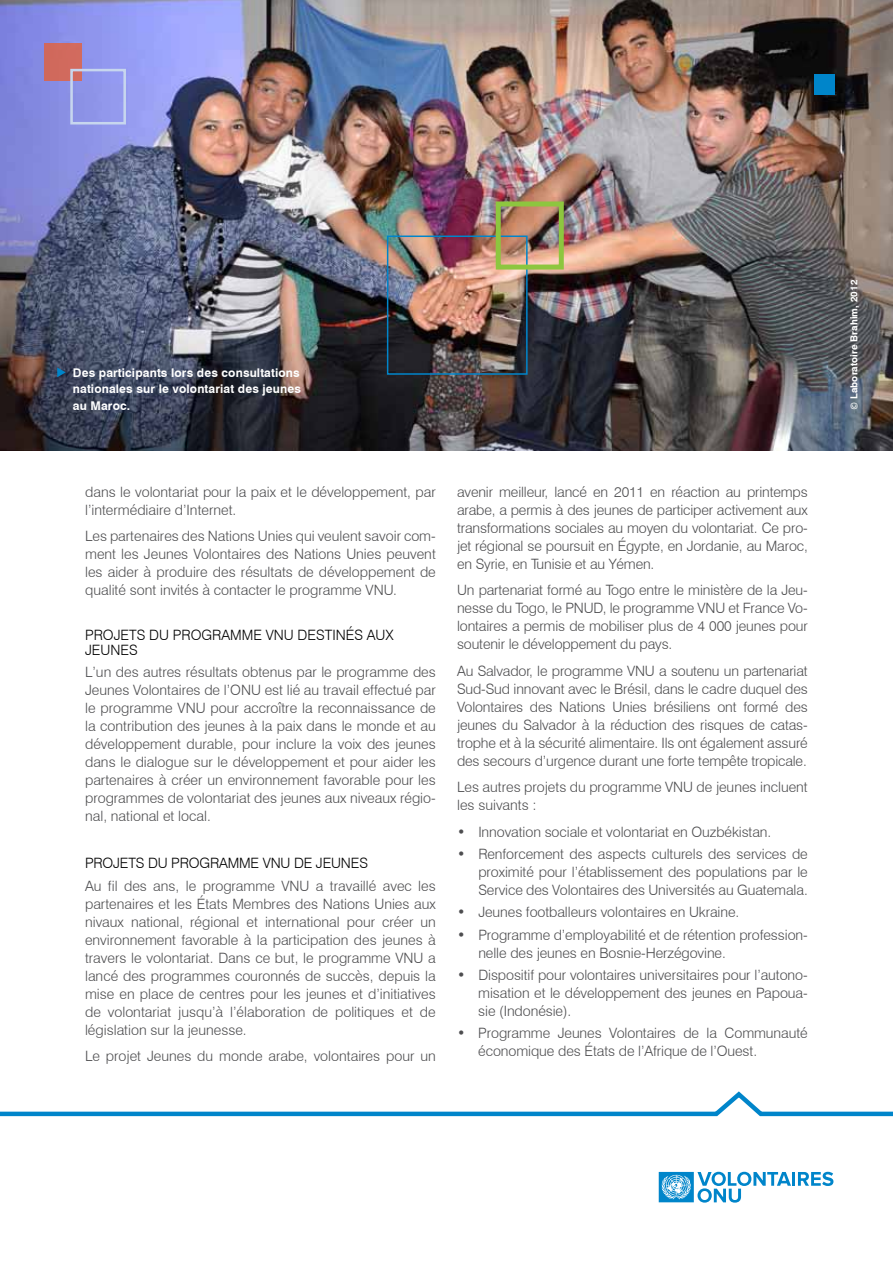
<style>
.page{position:relative;width:893px;height:1263px;background:#fff}
.page>*{position:absolute;margin:0;border:0;box-sizing:border-box;transform-origin:0 0}
.t1{font:300 14.25px/18px "Swiss 721 BT";letter-spacing:-.005em;color:#4d4d4f;text-align:justify}
.t2{font:300 14.25px/15px "Swiss 721 BT";color:#000}
.t3{font:700 12px/16.5px "Swiss 721 BT";letter-spacing:.01em;color:#fff;text-align:justify}
.t4{font:700 9.75px "Swiss 721 BT";letter-spacing:.01em;color:#fff}
.s1{font-family:"Calibri";font-weight:400}
</style>
<div class="page">
<img style="left:0;top:0;width:893px;height:450px">
<div style="left:387px;top:235px;width:141px;height:140px;border:2px solid #0085ca"></div>
<div style="left:44px;top:44px;width:37px;height:37px;background:#d16a5d"></div>
<div style="left:70px;top:69px;width:56px;height:55px;border:3px solid #c7d6ee"></div>
<svg style="left:0;top:1091px;width:893px;height:26px"></svg>
<div style="left:496px;top:201px;width:68px;height:69px;border:5px solid #8dc63f"></div>
<div style="left:814px;top:74px;width:21px;height:20px;background:#0085ca"></div>
<svg style="left:57px;top:367px;width:9px;height:10px"></svg>
<hr style="left:792px;top:1172px;width:3px;height:14px;background:#0085ca">
<svg style="left:798px;top:1172px;width:35px;height:14px"></svg>
<svg style="left:659px;top:1172px;width:132px;height:30px"></svg>
<p class="t3" style="left:73px;top:364px;width:230px">Des participants lors des consultations nationales sur le volontariat des jeunes au Maroc.</p>
<p class="t1" style="left:85px;top:483px;width:352px">dans le volontariat pour la paix et le développement, par l’intermédiaire d’Internet.</p>
<p class="t1" style="left:85px;top:527px;width:352px">Les partenaires des Nations Unies qui veulent savoir com&shy;ment les Jeunes Volontaires des Nations Unies peuvent les aider à produire des résultats de développement de qualité sont invités à contacter le programme VNU.</p>
<p class="t2" style="left:85px;top:627px;width:310px">PROJETS DU PROGRAMME VNU DESTINÉS AUX<br>JEUNES</p>
<p class="t1" style="left:85px;top:663px;width:352px">L’un des autres résultats obtenus par le programme des Jeunes Volontaires de l’ONU est lié au travail effectué par le programme VNU pour accroître la reconnaissance de la contribution des jeunes à la paix dans le monde et au développement durable, pour inclure la voix des jeunes dans le dialogue sur le développement et pour aider les partenaires à créer un environnement favorable pour les programmes de volontariat des jeunes aux niveaux régio&shy;nal, national et local.</p>
<p class="t2" style="left:85px;top:856px;width:284px">PROJETS DU PROGRAMME VNU DE JEUNES</p>
<p class="t1" style="left:85px;top:876px;width:352px">Au fil des ans, le programme VNU a travaillé avec les partenaires et les États Membres des Nations Unies aux nivaux national, régional et international pour créer un environnement favorable à la participation des jeunes à travers le volontariat. Dans ce but, le programme VNU a lancé des programmes couronnés de succès, depuis la mise en place de centres pour les jeunes et d’initiatives de volontariat jusqu’à l’élaboration de politiques et de législation sur la jeunesse.</p>
<p class="t1" style="left:85px;top:1047px;width:352px">Le projet Jeunes du monde arabe, volontaires pour un</p>
<p class="t1" style="left:457px;top:483px;width:352px">avenir meilleur, lancé en 2011 en réaction au printemps arabe, a permis à des jeunes de participer activement aux transformations sociales au moyen du volontariat. Ce pro&shy;jet régional se poursuit en Égypte, en Jordanie, au Maroc, en Syrie, en Tunisie et au Yémen.</p>
<p class="t1" style="left:457px;top:581px;width:352px">Un partenariat formé au Togo entre le ministère de la Jeu&shy;nesse du Togo, le PNUD, le programme VNU et France Vo&shy;lontaires a permis de mobiliser plus de 4 000 jeunes pour soutenir le développement du pays.</p>
<p class="t1" style="left:457px;top:662px;width:352px">Au Salvador, le programme VNU a soutenu un partenariat Sud-Sud innovant avec le Brésil, dans le cadre duquel des Volontaires des Nations Unies brésiliens ont formé des jeunes du Salvador à la réduction des risques de catas&shy;trophe et à la sécurité alimentaire. Ils ont également assuré des secours d’urgence durant une forte tempête tropicale.</p>
<p class="t1" style="left:457px;top:778px;width:352px">Les autres projets du programme VNU de jeunes incluent les suivants :</p>
<p class="t1" style="left:457px;top:823px;width:316px">• Innovation sociale et volontariat en Ouzbékistan.</p>
<p class="t1" style="left:478px;top:845px;width:331px;text-indent:-21px">• Renforcement des aspects culturels des services de proximité pour l’établissement des populations par le Service des Volontaires des Universités au Guatemala.</p>
<p class="t1" style="left:457px;top:903px;width:284px">• Jeunes footballeurs volontaires en Ukraine.</p>
<p class="t1" style="left:478px;top:925px;width:331px;text-indent:-21px">• Programme d’employabilité et de rétention profession&shy;nelle des jeunes en Bosnie-Herzégovine.</p>
<p class="t1" style="left:478px;top:966px;width:331px;text-indent:-21px">• Dispositif pour volontaires universitaires pour l’autono&shy;misation et le développement des jeunes en Papoua&shy;sie (Indonésie).</p>
<p class="t1" style="left:478px;top:1024px;width:331px;text-indent:-21px">• Programme Jeunes Volontaires de la Communauté économique des États de l’Afrique de l’Ouest.</p>
<p class="t4" style="left:848px;top:410px;width:131px;rotate:-90deg"><span class="s1">©</span> Laboratoire Brahim, 2012</p>
</div>
